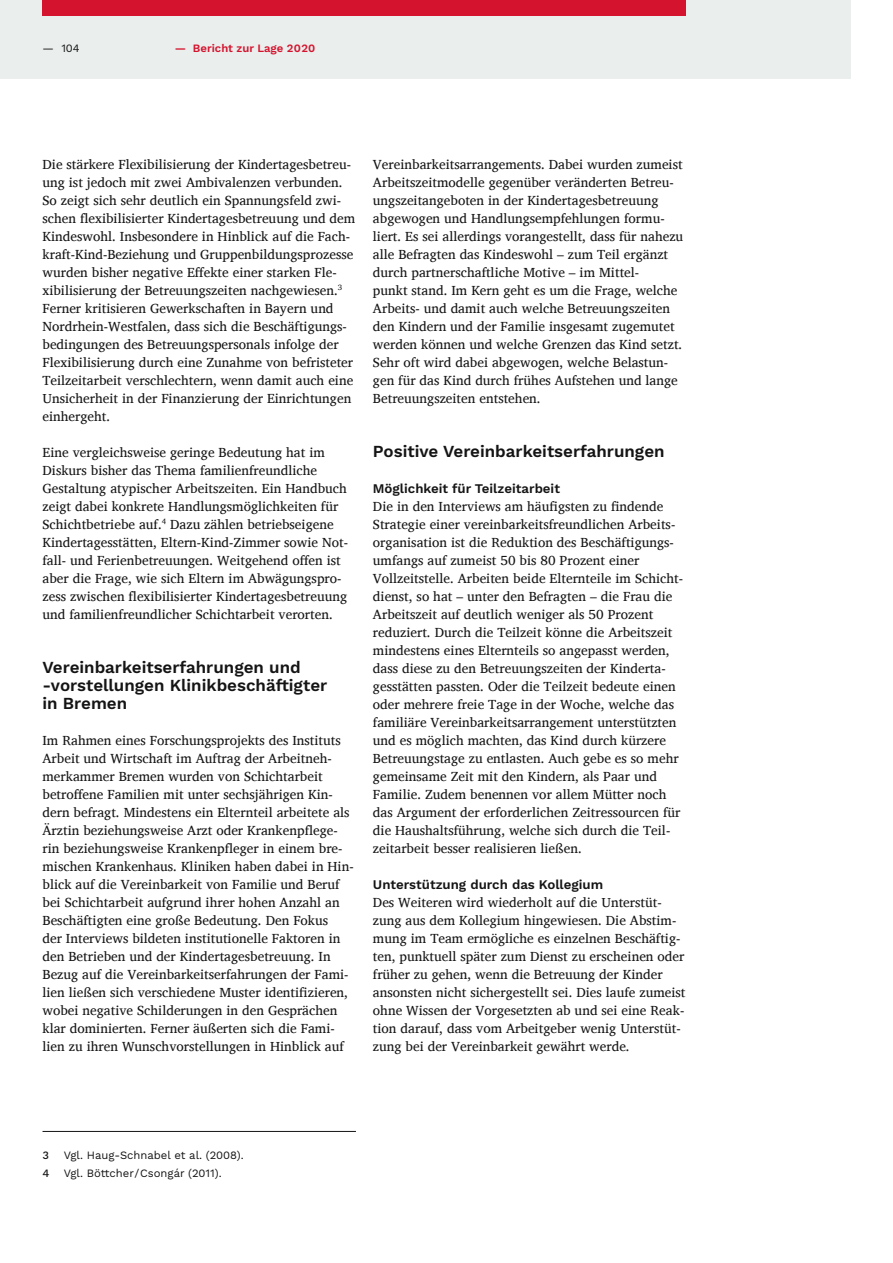
<style>
.page{position:relative;width:893px;height:1263px;background:#fff}
.page>*{position:absolute;margin:0;border:0;box-sizing:border-box;transform-origin:0 0}
.Headline_Absatz_Work{font:600 16.8px/18px "Work Sans";color:#141414}
.Fließtext_Charis_9pt{font:13.5px/18px "Charis SIL";color:#141414}
.Headline_Absatz_8_8p{font:600 13.2px "Work Sans";color:#141414}
.Fußnote_Work_Sans_Re{font:11.25px "Work Sans";color:#141414}
.t1{font:600 11.25px "Work Sans";color:#d4142e}
.Fußnote_Work_Sans_Re-2{font:500 11.25px "Work Sans";color:#141414}
</style>
<div class="page">
<div style="left:0;top:0;width:850px;height:79px;background:#eaeeed"></div>
<div style="left:43px;top:0;width:643px;height:16px;background:#d4142e"></div>
<hr style="left:43px;top:1131px;width:313px;height:1px;background:#141414">
<p class="Fußnote_Work_Sans_Re" style="left:43px;top:41px;width:39px">— 104</p>
<p class="t1" style="left:175px;top:41px;width:142px">— Bericht zur Lage 2020</p>
<p class="Fließtext_Charis_9pt" style="left:43px;top:155px;width:314px">Die stärkere Flexibilisierung der Kindertagesbetreu&shy;ung ist jedoch mit zwei Ambivalenzen verbunden.<br>So zeigt sich sehr deutlich ein Spannungsfeld zwi&shy;schen flexibilisierter Kindertagesbetreuung und dem Kindeswohl. Insbesondere in Hinblick auf die Fach&shy;kraft-Kind-Beziehung und Gruppenbildungsprozesse wurden bisher negative Effekte einer starken Fle&shy;xibilisierung der Betreuungszeiten nachgewiesen.<sup>3<br></sup>Ferner kritisieren Gewerkschaften in Bayern und Nordrhein-Westfalen, dass sich die Beschäftigungs&shy;bedingungen des Betreuungspersonals infolge der Flexibilisierung durch eine Zunahme von befristeter Teilzeitarbeit verschlechtern, wenn damit auch eine Unsicherheit in der Finanzierung der Einrichtungen einhergeht.</p>
<p class="Fließtext_Charis_9pt" style="left:43px;top:443px;width:307px">Eine vergleichsweise geringe Bedeutung hat im Diskurs bisher das Thema familienfreundliche Gestaltung atypischer Arbeitszeiten. Ein Handbuch zeigt dabei konkrete Handlungsmöglichkeiten für Schichtbetriebe auf.<sup>4</sup> Dazu zählen betriebseigene Kindertagesstätten, Eltern-Kind-Zimmer sowie Not&shy;fall- und Ferienbetreuungen. Weitgehend offen ist aber die Frage, wie sich Eltern im Abwägungspro&shy;zess zwischen flexibilisierter Kindertagesbetreuung und familienfreundlicher Schichtarbeit verorten.</p>
<p class="Headline_Absatz_Work" style="left:43px;top:659px;width:286px">Vereinbarkeitserfahrungen und -vorstellungen Klinikbeschäftigter in Bremen</p>
<p class="Fließtext_Charis_9pt" style="left:43px;top:731px;width:313px">Im Rahmen eines Forschungsprojekts des Instituts Arbeit und Wirtschaft im Auftrag der Arbeitneh&shy;merkammer Bremen wurden von Schichtarbeit betroffene Familien mit unter sechsjährigen Kin&shy;dern befragt. Mindestens ein Elternteil arbeitete als Ärztin beziehungsweise Arzt oder Krankenpflege&shy;rin beziehungsweise Krankenpfleger in einem bre&shy;mischen Krankenhaus. Kliniken haben dabei in Hin&shy;blick auf die Vereinbarkeit von Familie und Beruf bei Schichtarbeit aufgrund ihrer hohen Anzahl an Beschäftigten eine große Bedeutung. Den Fokus<br>der Interviews bildeten institutionelle Faktoren in den Betrieben und der Kindertagesbetreuung. In Bezug auf die Vereinbarkeitserfahrungen der Fami&shy;lien ließen sich verschiedene Muster identifizieren, wobei negative Schilderungen in den Gesprächen klar dominierten. Ferner äußerten sich die Fami&shy;lien zu ihren Wunschvorstellungen in Hinblick auf</p>
<p class="Fließtext_Charis_9pt" style="left:373px;top:155px;width:312px">Vereinbarkeitsarrangements. Dabei wurden zumeist Arbeitszeitmodelle gegenüber veränderten Betreu&shy;ungszeitangeboten in der Kindertagesbetreuung abgewogen und Handlungsempfehlungen formu&shy;liert. Es sei allerdings vorangestellt, dass für nahezu alle Befragten das Kindeswohl – zum Teil ergänzt durch partnerschaftliche Motive – im Mittel-<br>punkt stand. Im Kern geht es um die Frage, welche Arbeits- und damit auch welche Betreuungszeiten den Kindern und der Familie insgesamt zugemutet werden können und welche Grenzen das Kind setzt.<br>Sehr oft wird dabei abgewogen, welche Belastun&shy;gen für das Kind durch frühes Aufstehen und lange Betreuungszeiten entstehen.</p>
<p class="Headline_Absatz_Work" style="left:373px;top:443px;width:293px">Positive Vereinbarkeitserfahrungen</p>
<p class="Headline_Absatz_8_8p" style="left:373px;top:480px;width:189px">Möglichkeit für Teilzeitarbeit</p>
<p class="Fließtext_Charis_9pt" style="left:373px;top:497px;width:312px">Die in den Interviews am häufigsten zu findende Strategie einer vereinbarkeitsfreundlichen Arbeits&shy;organisation ist die Reduktion des Beschäftigungs&shy;umfangs auf zumeist 50 bis 80 Prozent einer Vollzeitstelle. Arbeiten beide Elternteile im Schicht&shy;dienst, so hat – unter den Befragten – die Frau die Arbeitszeit auf deutlich weniger als 50 Prozent reduziert. Durch die Teilzeit könne die Arbeitszeit mindestens eines Elternteils so angepasst werden, dass diese zu den Betreuungszeiten der Kinderta&shy;gesstätten passten. Oder die Teilzeit bedeute einen oder mehrere freie Tage in der Woche, welche das familiäre Vereinbarkeitsarrangement unterstützten und es möglich machten, das Kind durch kürzere Betreuungstage zu entlasten. Auch gebe es so mehr gemeinsame Zeit mit den Kindern, als Paar und Familie. Zudem benennen vor allem Mütter noch das Argument der erforderlichen Zeitressourcen für die Haushaltsführung, welche sich durch die Teil&shy;zeitarbeit besser realisieren ließen.</p>
<p class="Headline_Absatz_8_8p" style="left:373px;top:876px;width:232px">Unterstützung durch das Kollegium</p>
<p class="Fließtext_Charis_9pt" style="left:373px;top:893px;width:314px">Des Weiteren wird wiederholt auf die Unterstüt&shy;zung aus dem Kollegium hingewiesen. Die Abstim&shy;mung im Team ermögliche es einzelnen Beschäftig&shy;ten, punktuell später zum Dienst zu erscheinen oder früher zu gehen, wenn die Betreuung der Kinder ansonsten nicht sichergestellt sei. Dies laufe zumeist ohne Wissen der Vorgesetzten ab und sei eine Reak&shy;tion darauf, dass vom Arbeitgeber wenig Unterstüt&shy;zung bei der Vereinbarkeit gewährt werde.</p>
<p class="Fußnote_Work_Sans_Re-2" style="left:43px;top:1148px;width:8px">3</p>
<p class="Fußnote_Work_Sans_Re" style="left:64px;top:1148px;width:181px">Vgl. Haug-Schnabel et al. (2008).</p>
<p class="Fußnote_Work_Sans_Re-2" style="left:43px;top:1166px;width:8px">4</p>
<p class="Fußnote_Work_Sans_Re" style="left:64px;top:1166px;width:159px">Vgl. Böttcher/Csongár (2011).</p>
</div>
